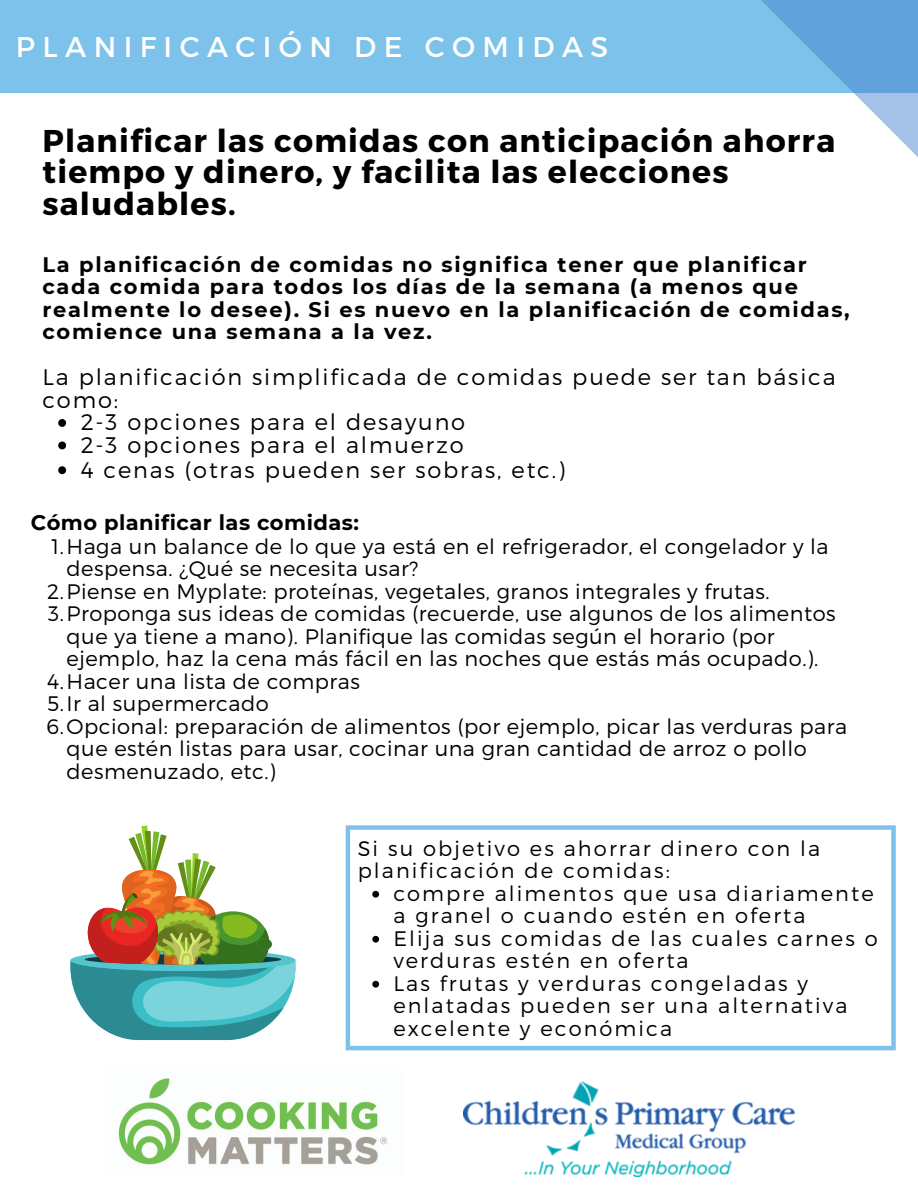
<style>
.page{position:relative;width:918px;height:1188px;background:#fff}
.page>*{position:absolute;margin:0;border:0;box-sizing:border-box;transform-origin:0 0}
.t1{font:700 31.5px/31.5px "Montserrat";letter-spacing:.04em;color:#000}
.t2{font:28.5px "Montserrat";letter-spacing:.26em;color:#fff}
.t3{font:300 22.5px/22.5px "Montserrat";letter-spacing:.08em;color:#000}
.t4{font:300 21px "Montserrat";letter-spacing:.025em;color:#000}
.t5{font:300 21px/22.5px "Montserrat";letter-spacing:.1em;color:#000}
.t6{font:700 21px/22.5px "Montserrat";letter-spacing:.08em;color:#000}
.t7{font:700 21px "Montserrat";letter-spacing:.025em;color:#000}
</style>
<div class="page">
<img style="left:464px;top:1081px;width:330px;height:96px">
<img style="left:118px;top:1078px;width:270px;height:87px">
<div style="left:0;top:0;width:918px;height:92px;background:#7cc2ea"></div>
<svg style="left:346px;top:825px;width:550px;height:225px"></svg>
<svg style="left:70px;top:826px;width:226px;height:214px"></svg>
<svg style="left:728px;top:0;width:190px;height:157px"></svg>
<svg style="left:58px;top:419px;width:8px;height:8px"></svg>
<svg style="left:58px;top:442px;width:8px;height:7px"></svg>
<svg style="left:58px;top:466px;width:8px;height:8px"></svg>
<svg style="left:372px;top:891px;width:7px;height:7px"></svg>
<svg style="left:372px;top:936px;width:7px;height:7px"></svg>
<svg style="left:372px;top:981px;width:7px;height:7px"></svg>
<h2 class="t2" style="left:16px;top:29px;width:594px">PLANIFICACIÓN DE COMIDAS</h2>
<h1 class="t1" style="left:42px;top:123px;width:794px">Planificar las comidas con anticipación ahorra tiempo y dinero, y facilita las elecciones saludables.</h1>
<p class="t6" style="left:42px;top:253px;width:809px">La planificación de comidas no significa tener que planificar cada comida para todos los días de la semana (a menos que realmente lo desee). Si es nuevo en la planificación de comidas, comience una semana a la vez.</p>
<p class="t3" style="left:42px;top:365px;width:795px">La planificación simplificada de comidas puede ser tan básica como:</p>
<p class="t3" style="left:81px;top:410px;width:386px">2-3 opciones para el desayuno<br>2-3 opciones para el almuerzo</p>
<p class="t3" style="left:81px;top:457px;width:486px">4 cenas (otras pueden ser sobras, etc.)</p>
<p class="t7" style="left:31px;top:510px;width:330px">Cómo planificar las comidas:</p>
<p class="t4" style="left:52px;top:533px;width:779px">1.Haga un balance de lo que ya está en el refrigerador, el congelador y la</p>
<p class="t4" style="left:67px;top:555px;width:353px">despensa. ¿Qué se necesita usar?</p>
<p class="t4" style="left:47px;top:578px;width:724px">2.Piense en Myplate: proteínas, vegetales, granos integrales y frutas.</p>
<p class="t4" style="left:48px;top:600px;width:789px">3.Proponga sus ideas de comidas (recuerde, use algunos de los alimentos</p>
<p class="t4" style="left:67px;top:623px;width:710px">que ya tiene a mano). Planifique las comidas según el horario (por</p>
<p class="t4" style="left:67px;top:645px;width:753px">ejemplo, haz la cena más fácil en las noches que estás más ocupado.).</p>
<p class="t4" style="left:47px;top:668px;width:314px">4.Hacer una lista de compras</p>
<p class="t4" style="left:47px;top:690px;width:223px">5.Ir al supermercado</p>
<p class="t4" style="left:47px;top:713px;width:802px">6.Opcional: preparación de alimentos (por ejemplo, picar las verduras para</p>
<p class="t4" style="left:67px;top:735px;width:742px">que estén listas para usar, cocinar una gran cantidad de arroz o pollo</p>
<p class="t4" style="left:67px;top:758px;width:211px">desmenuzado, etc.)</p>
<p class="t5" style="left:358px;top:836px;width:464px">Si su objetivo es ahorrar dinero con la planificación de comidas:</p>
<p class="t5" style="left:393px;top:881px;width:486px">compre alimentos que usa diariamente a granel o cuando estén en oferta<br>Elija sus comidas de las cuales carnes o verduras estén en oferta<br>Las frutas y verduras congeladas y enlatadas pueden ser una alternativa excelente y económica</p>
</div>
